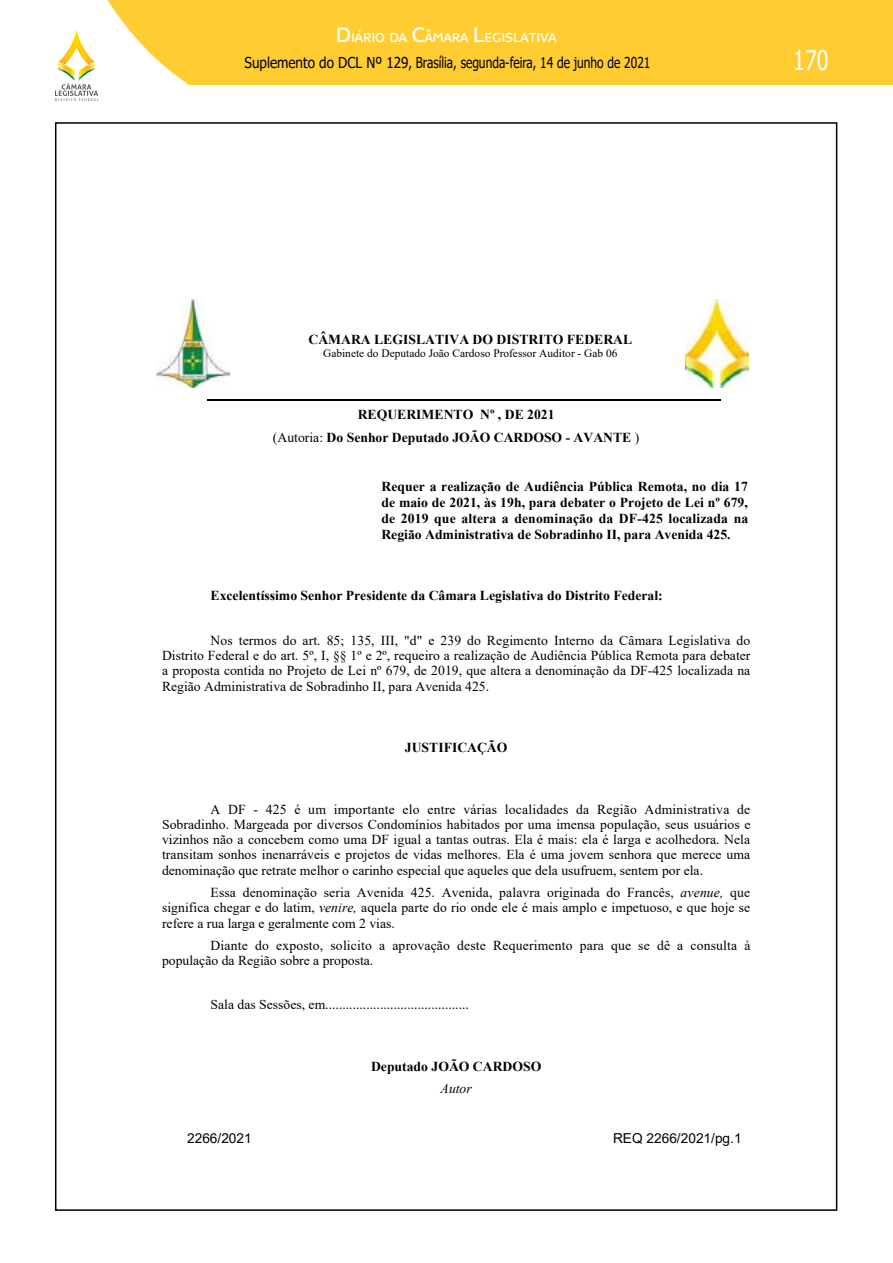
<style>
.page{position:relative;width:893px;height:1263px;background:#fff}
.page>*{position:absolute;margin:0;border:0;box-sizing:border-box;transform-origin:0 0}
.t1{font:27px "Tahoma";color:#fff;scale:.8 1}
.t2{font:15px "Tahoma";color:#000;scale:.9 1}
.t3{font:500 15px "Midiet Sans";color:#fff}
.t4{font:13.65px/15.3px "Times New Roman";color:#000;text-align:justify}
.t5{font:700 13.65px/15.8px "Times New Roman";color:#000;text-align:center}
.t6{font:13.65px "Arial";color:#000}
.t7{font:italic 13.65px "Times New Roman";color:#000}
.t8{font:11.4px "Times New Roman";color:#000}
.s1{font-size:24px}
.s2{font-weight:400}
.s3{font-style:italic}
</style>
<div class="page">
<div style="left:0;top:1px;width:892px;height:83px;background:#ffcc32"></div>
<svg style="left:0;top:0;width:188px;height:101px"></svg>
<img style="left:156px;top:300px;width:74px;height:88px">
<img style="left:685px;top:300px;width:63px;height:88px">
<hr style="left:207px;top:400px;width:514px;height:1px;background:#000">
<p class="t3" style="left:336px;top:29px;width:222px"><span class="s1">D</span>IÁRIO DA <span class="s1">C</span>ÂMARA <span class="s1">L</span>EGISLATIVA</p>
<p class="t2" style="left:244px;top:52px;width:453px">Suplemento do DCL Nº 129, Brasília, segunda-feira, 14 de junho de 2021</p>
<h1 class="t1" style="left:793px;top:42px;width:46px">170</h1>
<p class="t5" style="left:308px;top:331px;width:325px">CÂMARA LEGISLATIVA DO DISTRITO FEDERAL</p>
<p class="t8" style="left:323px;top:345px;width:296px">Gabinete do Deputado João Cardoso Professor Auditor - Gab 06</p>
<p class="t5" style="left:273px;top:403px;width:368px;line-height:22.6px">REQUERIMENTO Nº , DE 2021<br><span class="s2">(Autoria:</span> Do Senhor Deputado JOÃO CARDOSO - AVANTE <span class="s2">)</span></p>
<p class="t5" style="left:381px;top:478px;width:368px;text-align:justify">Requer a realização de Audiência Pública Remota, no dia 17 de maio de 2021, às 19h, para debater o Projeto de Lei nº 679, de 2019 que altera a denominação da DF-425 localizada na Região Administrativa de Sobradinho II, para Avenida 425.</p>
<p class="t5" style="left:211px;top:587px;width:454px">Excelentíssimo Senhor Presidente da Câmara Legislativa do Distrito Federal:</p>
<p class="t4" style="left:162px;top:632px;width:590px;text-indent:48px">Nos termos do art. 85; 135, III, "d" e 239 do Regimento Interno da Câmara Legislativa do Distrito Federal e do art. 5º, I, §§ 1º e 2º, requeiro a realização de Audiência Pública Remota para debater a proposta contida no Projeto de Lei nº 679, de 2019, que altera a denominação da DF-425 localizada na Região Administrativa de Sobradinho II, para Avenida 425.</p>
<p class="t5" style="left:405px;top:739px;width:104px">JUSTIFICAÇÃO</p>
<p class="t4" style="left:162px;top:801px;width:590px;text-indent:48px">A DF - 425 é um importante elo entre várias localidades da Região Administrativa de Sobradinho. Margeada por diversos Condomínios habitados por uma imensa população, seus usuários e vizinhos não a concebem como uma DF igual a tantas outras. Ela é mais: ela é larga e acolhedora. Nela transitam sonhos inenarráveis e projetos de vidas melhores. Ela é uma jovem senhora que merece uma denominação que retrate melhor o carinho especial que aqueles que dela usufruem, sentem por ela.</p>
<p class="t4" style="left:162px;top:884px;width:590px;text-indent:48px">Essa denominação seria Avenida 425. Avenida, palavra originada do Francês, <span class="s3">avenue,</span> que significa chegar e do latim, <span class="s3">venire,</span> aquela parte do rio onde ele é mais amplo e impetuoso, e que hoje se refere a rua larga e geralmente com 2 vias.</p>
<p class="t4" style="left:162px;top:937px;width:590px;text-indent:48px">Diante do exposto, solicito a aprovação deste Requerimento para que se dê a consulta à população da Região sobre a proposta.</p>
<p class="t4" style="left:211px;top:996px;width:260px">Sala das Sessões, em..........................................</p>
<p class="t5" style="left:371px;top:1058px;width:172px">Deputado JOÃO CARDOSO</p>
<p class="t7" style="left:441px;top:1079px;width:33px">Autor</p>
<p class="t6" style="left:187px;top:1128px;width:66px">2266/2021</p>
<p class="t6" style="left:613px;top:1128px;width:130px">REQ 2266/2021/pg.1</p>
</div>
